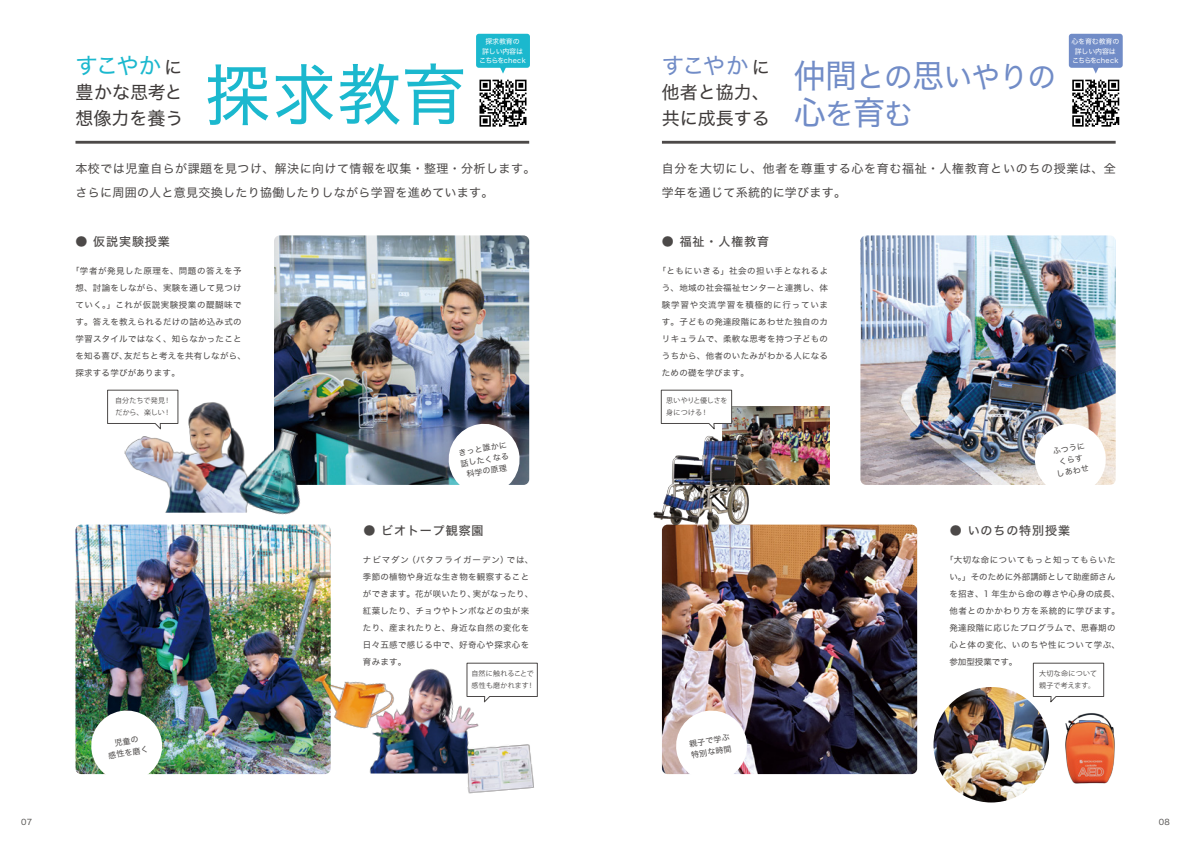
<style>
.page{position:relative;width:1191px;height:842px;background:#fff}
.page>*{position:absolute;margin:0;border:0;box-sizing:border-box;transform-origin:0 0}
.t1{font:67px "Hira Kaku Std W4";color:#1bb8ce}
.t2{font:33px "Hira Kaku Std W4";color:#718cc7}
.t3{font:29.7px "Hira Kaku Std W4";letter-spacing:-.025em;color:#718cc7}
.t4{font:22.5px "Hira Kaku Std W4";color:#1bb8ce}
.t5{font:22.5px "Hira Kaku Std W4";color:#718cc7}
.t6{font:18px/25.5px "Hira Kaku Std W4";color:#3e3a39}
.t7{font:12px/24.1px "Hira Kaku Std W4";letter-spacing:.04em;color:#4c4948}
.t8{font:12px "Hira Kaku Std W5";letter-spacing:.075em;color:#4c4948}
.t9{font:8.5px/17px "Hira Kaku Std W4";letter-spacing:.03em;color:#4c4948}
.t10{font:8px/11.3px "Hira Kaku Std W4";color:#4c4948;text-align:center}
.t11{font:8px "Hira Kaku Std W4";color:#575554}
.t12{font:7px/11.3px "Koz Go Pro";letter-spacing:.02em;color:#4c4948}
.t13{font:7px/9.4px "Hira Kaku Std W4";letter-spacing:-.025em;color:#fff;text-align:center}
.t14{font:7px/11.3px "Koz Go Pro";letter-spacing:.05em;color:#4c4948}
.s1{font-size:18px;color:#3e3a39}
.s2{font-size:33px}
.s3{font-size:29.7px}
</style>
<div class="page">
<img style="left:124px;top:402px;width:108px;height:111px">
<img style="left:722px;top:406px;width:107px;height:79px">
<hr style="left:75px;top:141px;width:454px;height:3px;background:#4c4948">
<hr style="left:662px;top:141px;width:453px;height:3px;background:#4c4948">
<img style="left:274px;top:235px;width:255px;height:250px">
<img style="left:75px;top:525px;width:256px;height:249px">
<img style="left:860px;top:235px;width:255px;height:250px">
<img style="left:662px;top:525px;width:255px;height:249px">
<svg style="left:107px;top:389px;width:72px;height:42px"></svg>
<svg style="left:489px;top:662px;width:49px;height:36px"></svg>
<svg style="left:1032px;top:662px;width:72px;height:41px"></svg>
<svg style="left:660px;top:389px;width:72px;height:42px"></svg>
<img style="left:232px;top:418px;width:91px;height:97px">
<img style="left:302px;top:660px;width:49px;height:80px">
<img style="left:351px;top:662px;width:138px;height:111px">
<svg style="left:1072px;top:80px;width:47px;height:47px"></svg>
<div style="left:1068px;top:34px;width:54px;height:34px;background:#718cc7;border-radius:3px"></div>
<svg style="left:1090px;top:67px;width:10px;height:7px"></svg>
<svg style="left:479px;top:80px;width:47px;height:47px"></svg>
<div style="left:476px;top:34px;width:54px;height:34px;background:#1bb8ce;border-radius:3px"></div>
<svg style="left:498px;top:67px;width:10px;height:7px"></svg>
<img style="left:464px;top:742px;width:70px;height:52px">
<img style="left:1065px;top:713px;width:50px;height:71px">
<img style="left:653px;top:432px;width:96px;height:101px">
<svg style="left:446px;top:421px;width:76px;height:64px"></svg>
<svg style="left:1032px;top:421px;width:76px;height:64px"></svg>
<img style="left:88px;top:708px;width:77px;height:67px">
<svg style="left:673px;top:708px;width:77px;height:67px"></svg>
<img style="left:933px;top:687px;width:116px;height:115px;border-radius:58px">
<h3 class="t4" style="left:75px;top:48px;width:108px">すこやか<span class="s1">に</span></h3>
<h3 class="t6" style="left:75px;top:80px;width:109px">豊かな思考と想像力を養う</h3>
<h1 class="t1" style="left:205px;top:44px;width:263px">探求教育</h1>
<p class="t13" style="left:479px;top:37px;width:48px">探求教育の<br>詳しい内容はこちらをcheck</p>
<h3 class="t5" style="left:662px;top:48px;width:109px">すこやか<span class="s1">に</span></h3>
<h3 class="t6" style="left:662px;top:80px;width:109px">他者と協力、共に成長する</h3>
<h3 class="t3" style="left:794px;top:55px;width:264px"><span class="s2">仲間</span>との<span class="s2">思</span>いやりの</h3>
<h2 class="t2" style="left:794px;top:88px;width:121px">心<span class="s3">を</span>育<span class="s3">む</span></h2>
<p class="t13" style="left:1071px;top:37px;width:49px">心を育む教育の詳しい内容はこちらをcheck</p>
<h3 class="t7" style="left:75px;top:156px;width:461px">本校では児童自らが課題を見つけ、解決に向けて情報を収集・整理・分析します。さらに周囲の人と意見交換したり協働したりしながら学習を進めています。</h3>
<h3 class="t7" style="left:662px;top:156px;width:455px">自分を大切にし、他者を尊重する心を育む福祉・人権教育といのちの授業は、全学年を通じて系統的に学びます。</h3>
<h3 class="t8" style="left:75px;top:232px;width:96px">● 仮説実験授業</h3>
<h3 class="t8" style="left:662px;top:232px;width:109px">● 福祉・人権教育</h3>
<p class="t9" style="left:75px;top:262px;width:172px;text-indent:-4px">「学者が発見した原理を、問題の答えを予想、討論をしながら、実験を通して見つけていく。」これが仮説実験授業の醍醐味です。答えを教えられるだけの詰め込み式の学習スタイルではなく、知らなかったことを知る喜び、友だちと考えを共有しながら、探求する学びがあります。</p>
<p class="t9" style="left:662px;top:262px;width:168px;text-align:justify;text-indent:-4px">「ともにいきる」社会の担い手となれるよう、地域の社会福祉センターと連携し、体験学習や交流学習を積極的に行っています。子どもの発達段階にあわせた独自のカリキュラムで、柔軟な思考を持つ子どものうちから、他者のいたみがわかる人になるための礎を学びます。</p>
<p class="t12" style="left:115px;top:395px;width:57px">自分たちで発見！だから、楽しい！</p>
<p class="t12" style="left:666px;top:395px;width:63px">思いやりと優しさを身につける！</p>
<p class="t10" style="left:457px;top:447px;width:51px;rotate:-10deg">きっと誰かに話したくなる科学の原理</p>
<p class="t10" style="left:1051px;top:446px;width:34px;rotate:-10deg">ふつうにくらすしあわせ</p>
<h3 class="t8" style="left:363px;top:521px;width:122px">● ビオトープ観察園</h3>
<h3 class="t8" style="left:950px;top:521px;width:122px">● いのちの特別授業</h3>
<p class="t9" style="left:363px;top:552px;width:172px">ナビマダン（バタフライガーデン）では、季節の植物や身近な生き物を観察することができます。花が咲いたり、実がなったり、紅葉したり、チョウやトンボなどの虫が来たり、産まれたりと、身近な自然の変化を日々五感で感じる中で、好奇心や探求心を育みます。</p>
<p class="t9" style="left:949px;top:552px;width:172px;text-indent:-4px">「大切な命についてもっと知ってもらいたい。」そのために外部講師として助産師さんを招き、1 年生から命の尊さや心身の成長、他者とのかかわり方を系統的に学びます。発達段階に応じたプログラムで、思春期の心と体の変化、いのちや性について学ぶ、参加型授業です。</p>
<p class="t12" style="left:471px;top:668px;width:64px">自然に触れることで感性も磨かれます！</p>
<p class="t14" style="left:1039px;top:668px;width:60px">大切な命について親子で考えます。</p>
<p class="t10" style="left:105px;top:739px;width:42px;rotate:-10deg">児童の<br>感性を磨く</p>
<p class="t10" style="left:688px;top:738px;width:42px;text-align:left;rotate:-10deg">親子で学ぶ特別な時間</p>
<p class="t11" style="left:21px;top:816px;width:13px">07</p>
<p class="t11" style="left:1158px;top:816px;width:13px">08</p>
</div>
